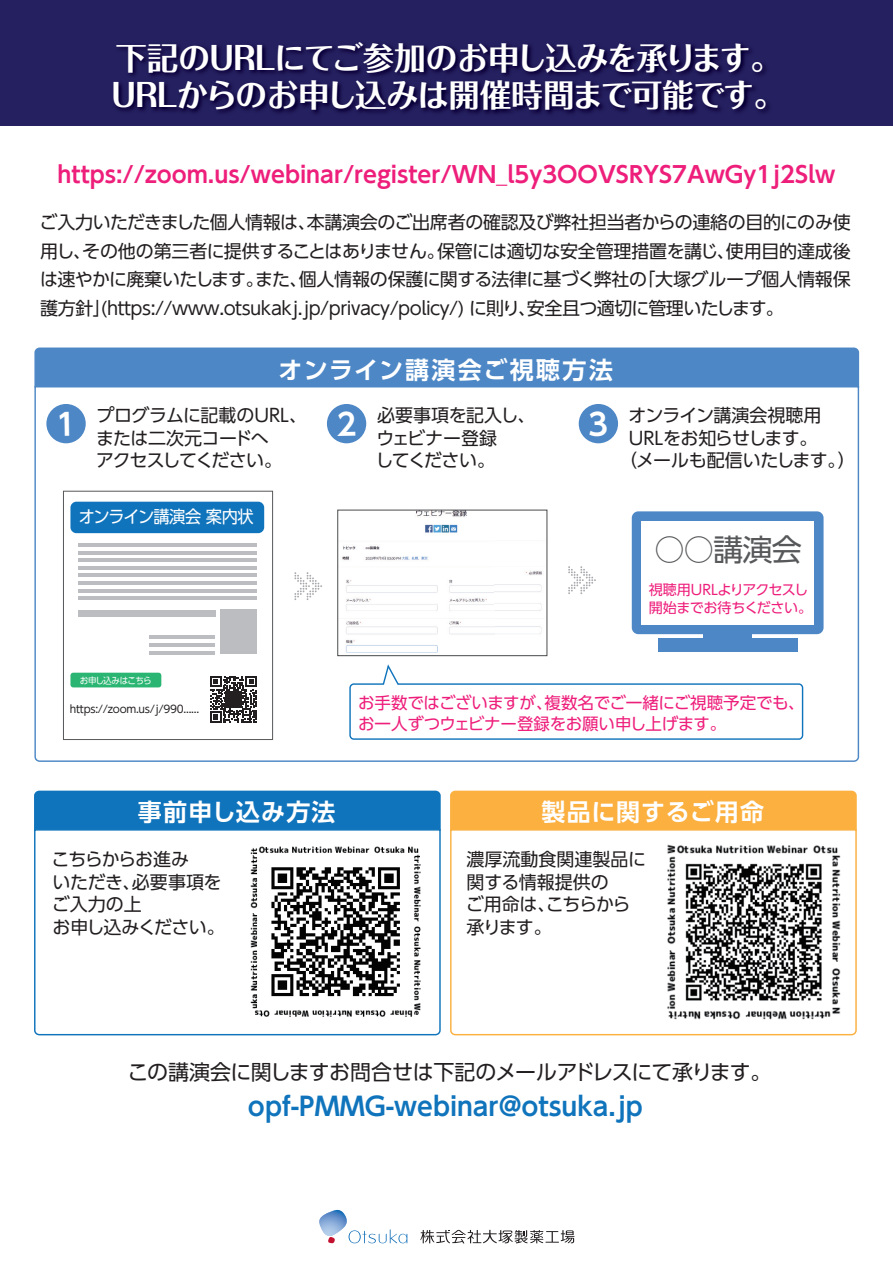
<style>
.page{position:relative;width:893px;height:1263px;background:#fff}
.page>*{position:absolute;margin:0;border:0;box-sizing:border-box;transform-origin:0 0}
.t1{font:700 31.5px/37.5px "Folk Pro";letter-spacing:-.015em;color:#fff}
.t2{font:30.15px "UD Shin Go Pro";color:#57585a}
.t3{font:700 25.5px "UD Shin Go Pro De";color:#1074bc}
.t4{font:700 24px "UD Shin Go Pro De";letter-spacing:.05em;color:#fff}
.t5{font:700 24px "UD Shin Go Pro De";letter-spacing:.085em;color:#fff}
.t6{font:700 22.5px "UD Shin Go Pro De";color:#ee1e7b}
.t7{font:21px "UD Shin Go Pro";letter-spacing:-.03em;color:#231f20}
.t8{font:18px/22.5px "UD Shin Go Pro";letter-spacing:-.025em;color:#231f20}
.t9{font:18px/22.5px "UD Shin Go Pro";color:#231f20}
.t10{font:17.1px "UD Shin Go Pro";letter-spacing:-.06em;color:#fff;scale:.95 1}
.t11{font:16.5px/21px "UD Shin Go Pro";letter-spacing:-.015em;color:#ee1e7b}
.t12{font:14.1px/17.5px "UD Shin Go Pro";letter-spacing:-.035em;color:#ee1e7b}
.t13{font:10.5px "UD Shin Go Pro";letter-spacing:-.025em;color:#231f20}
.t14{font:9px "UD Shin Go Pro";letter-spacing:-.09em;color:#fff;scale:.95 1}
</style>
<div class="page">
<div style="left:450px;top:790px;width:407px;height:38px;background:#fbb03f"></div>
<svg style="left:450px;top:828px;width:407px;height:208px"></svg>
<div style="left:34px;top:790px;width:407px;height:38px;background:#1074bc"></div>
<svg style="left:34px;top:828px;width:407px;height:208px"></svg>
<div style="left:34px;top:347px;width:826px;height:38px;background:#4d87c6"></div>
<svg style="left:34px;top:385px;width:826px;height:377px"></svg>
<div style="left:0;top:0;width:893px;height:125px;background:#252161"></div>
<img style="left:113px;top:43px;width:657px;height:71px">
<svg style="left:319px;top:1209px;width:88px;height:34px"></svg>
<svg style="left:420px;top:1230px;width:154px;height:13px"></svg>
<div style="left:46px;top:404px;width:40px;height:39px;background:#4d87c6;border-radius:50%"></div>
<div style="left:327px;top:404px;width:39px;height:39px;background:#4d87c6;border-radius:50%"></div>
<div style="left:579px;top:404px;width:39px;height:39px;background:#4d87c6;border-radius:50%"></div>
<svg style="left:294px;top:572px;width:28px;height:28px"></svg>
<svg style="left:568px;top:566px;width:28px;height:28px"></svg>
<svg style="left:349px;top:662px;width:455px;height:78px"></svg>
<div style="left:632px;top:511px;width:191px;height:123px;background:#4d87c6;border-radius:7px"></div>
<div style="left:641px;top:522px;width:173px;height:103px;background:#fff"></div>
<div style="left:658px;top:638px;width:139px;height:14px;background:#4d87c6"></div>
<div style="left:703px;top:630px;width:49px;height:11px;background:#4d87c6"></div>
<div style="left:63px;top:491px;width:210px;height:249px;background:#fff;border:1px solid #57585a"></div>
<div style="left:70px;top:502px;width:194px;height:31px;background:#1074bc;border-radius:6px"></div>
<div style="left:70px;top:673px;width:91px;height:14px;background:#2bb572;border-radius:3px"></div>
<hr style="left:78px;top:543px;width:179px;height:4px;background:#bcbdc0">
<hr style="left:78px;top:551px;width:179px;height:4px;background:#bcbdc0">
<hr style="left:78px;top:558px;width:179px;height:4px;background:#bcbdc0">
<hr style="left:78px;top:566px;width:179px;height:4px;background:#bcbdc0">
<hr style="left:78px;top:573px;width:179px;height:4px;background:#bcbdc0">
<hr style="left:78px;top:581px;width:179px;height:4px;background:#bcbdc0">
<hr style="left:78px;top:589px;width:179px;height:3px;background:#bcbdc0">
<hr style="left:150px;top:635px;width:65px;height:4px;background:#bcbdc0">
<hr style="left:150px;top:643px;width:65px;height:4px;background:#bcbdc0">
<hr style="left:150px;top:651px;width:65px;height:3px;background:#bcbdc0">
<hr style="left:78px;top:596px;width:179px;height:4px;background:#bcbdc0">
<div style="left:78px;top:610px;width:138px;height:7px;background:#bcbdc0"></div>
<div style="left:220px;top:610px;width:37px;height:44px;background:#bcbdc0"></div>
<svg style="left:210px;top:676px;width:47px;height:46px"></svg>
<div style="left:225px;top:691px;width:17px;height:16px;background:#231f20"></div>
<img style="left:340px;top:512px;width:205px;height:142px">
<div style="left:338px;top:510px;width:209px;height:146px;border:1px solid #4b4c4d"></div>
<img style="left:666px;top:842px;width:176px;height:179px">
<img style="left:248px;top:845px;width:176px;height:173px">
<h1 class="t1" style="left:112px;top:35px;width:675px">下記のURLにてご参加のお申し込みを承ります。<br>URLからのお申し込みは開催時間まで可能です。</h1>
<p class="t6" style="left:58px;top:156px;width:779px">https://zoom.us/webinar/register/WN_l5y3OOVSRYS7AwGy1j2Slw</p>
<p class="t8" style="left:40px;top:208px;width:813px;line-height:28.5px;text-align:justify">ご入力いただきました個人情報は、本講演会のご出席者の確認及び弊社担当者からの連絡の目的にのみ使用し、その他の第三者に提供することはありません。保管には適切な安全管理措置を講じ、使用目的達成後は速やかに廃棄いたします。また、個人情報の保護に関する法律に基づく弊社の「大塚グループ個人情報保護方針」(https://www.otsukakj.jp/privacy/policy/) に則り、安全且つ適切に管理いたします。</p>
<h3 class="t5" style="left:278px;top:350px;width:336px">オンライン講演会ご視聴方法</h3>
<p class="t8" style="left:96px;top:404px;width:213px">プログラムに記載のURL、または二次元コードへ<br>アクセスしてください。</p>
<p class="t8" style="left:375px;top:404px;width:161px">必要事項を記入し、ウェビナー登録<br>してください。</p>
<p class="t8" style="left:628px;top:404px;width:195px">オンライン講演会視聴用</p>
<p class="t8" style="left:629px;top:426px;width:190px">URLをお知らせします。</p>
<p class="t8" style="left:619px;top:449px;width:238px">（メールも配信いたします。）</p>
<p class="t10" style="left:79px;top:503px;width:186px">オンライン講演会 案内状</p>
<p class="t14" style="left:80px;top:673px;width:77px">お申し込みはこちら</p>
<p class="t13" style="left:70px;top:700px;width:131px">https://zoom.us/j/990......</p>
<h2 class="t2" style="left:654px;top:525px;width:149px">○○講演会</h2>
<p class="t12" style="left:649px;top:580px;width:165px">視聴用URLよりアクセスし開始までお待ちください。</p>
<p class="t11" style="left:358px;top:692px;width:448px">お手数ではございますが、複数名でご一緒にご視聴予定でも、お一人ずつウェビナー登録をお願い申し上げます。</p>
<h3 class="t4" style="left:138px;top:792px;width:199px">事前申し込み方法</h3>
<h3 class="t4" style="left:541px;top:792px;width:224px">製品に関するご用命</h3>
<p class="t9" style="left:466px;top:847px;width:182px">濃厚流動食関連製品に関する情報提供の<br>ご用命は、こちらから承ります。</p>
<p class="t8" style="left:52px;top:847px;width:175px">こちらからお進み<br>いただき、必要事項をご入力の上<br>お申し込みください。</p>
<p class="t7" style="left:127px;top:1054px;width:646px">この講演会に関しますお問合せは下記のメールアドレスにて承ります。</p>
<h3 class="t3" style="left:248px;top:1085px;width:396px">opf-PMMG-webinar＠otsuka.jp</h3>
</div>
